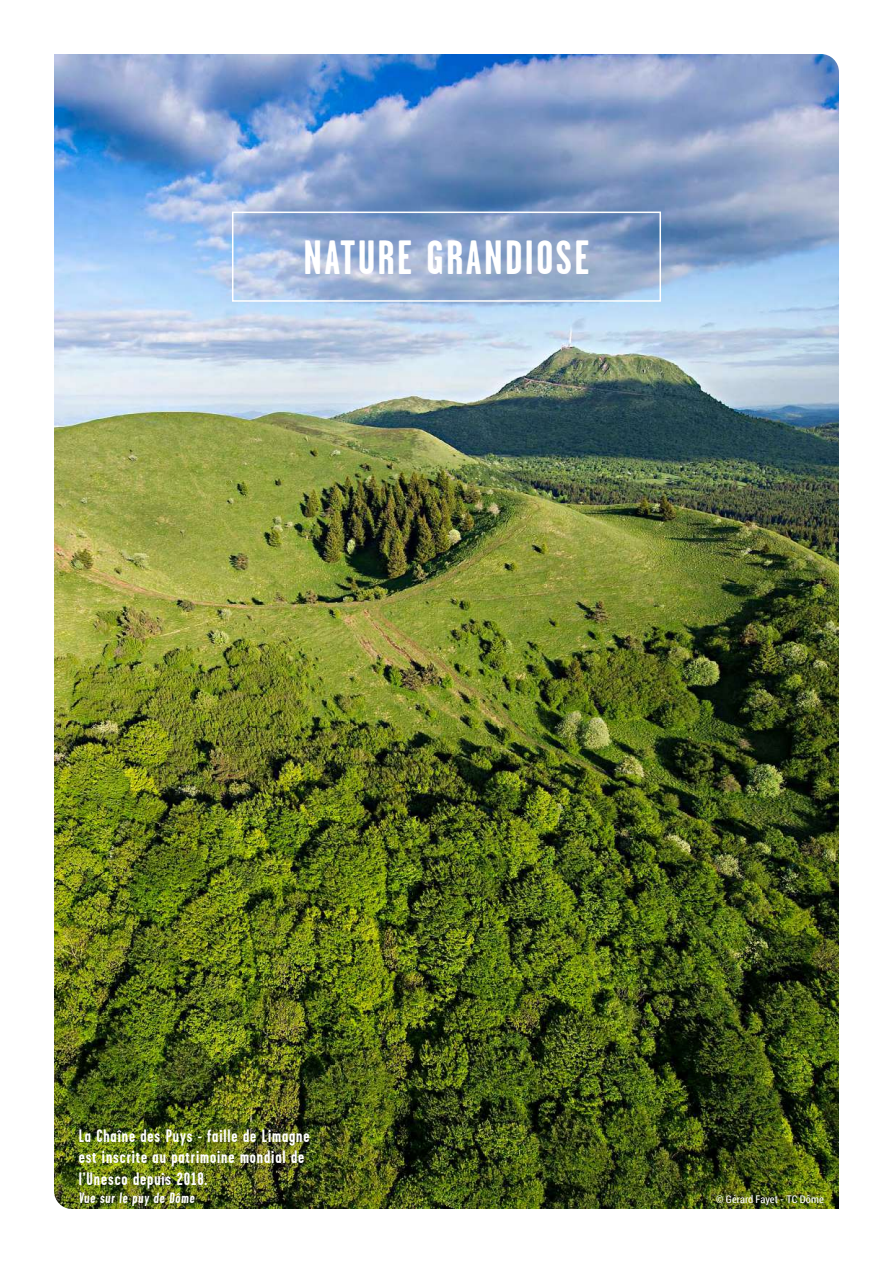
<style>
.page{position:relative;width:893px;height:1263px;background:#fff}
.page>*{position:absolute;margin:0;border:0;box-sizing:border-box;transform-origin:0 0}
.t1{font:700 48px "Garage Gothic";letter-spacing:.05em;color:#fff}
.t2{font:700 18px/21.6px "Garage Gothic";letter-spacing:.05em;color:#fff}
.t3{font:700 15px "Garage Gothic";color:#fff}
.t4{font:condensed 10.5px "Roboto";color:#fff}
</style>
<div class="page">
<img style="left:54px;top:54px;width:785px;height:1155px">
<div style="left:232px;top:212px;width:429px;height:90px;border:2px solid #fff"></div>
<h1 class="t1" style="left:303px;top:233px;width:287px">NATURE GRANDIOSE</h1>
<p class="t2" style="left:79px;top:1125px;width:232px">La Chaîne des Puys - faille de Limagne est inscrite au patrimoine mondial de l’Unesco depuis 2018.</p>
<p class="t3" style="left:79px;top:1190px;width:119px">Vue sur le puy de Dôme</p>
<p class="t4" style="left:716px;top:1192px;width:109px">© Gérard Fayet - TC Dôme</p>
</div>
